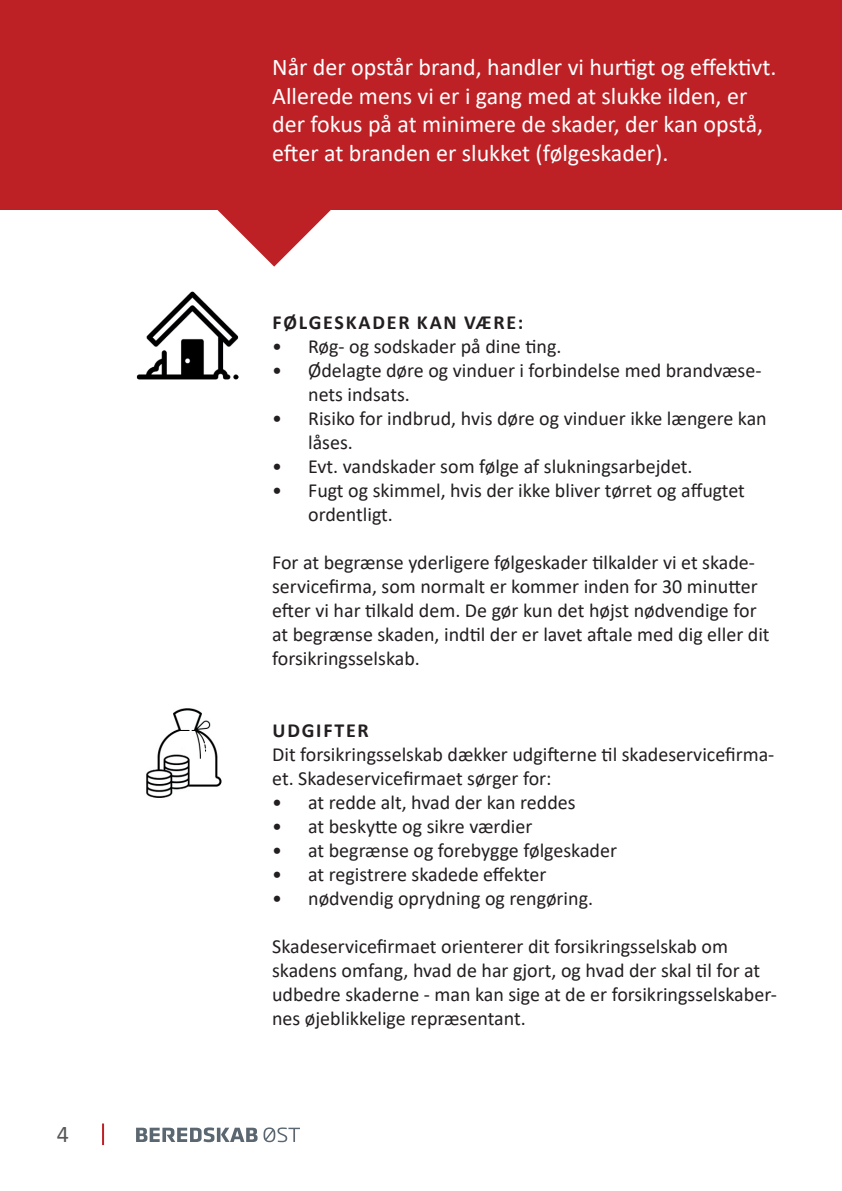
<style>
.page{position:relative;width:842px;height:1191px;background:#fff}
.page>*{position:absolute;margin:0;border:0;box-sizing:border-box;transform-origin:0 0}
.t1{font:24px/28.8px "Calibri";color:#fff}
.t2{font:24px "Calibri";color:#57585a}
.t3{font:20px/24px "Calibri";color:#231f20}
.t4{font:700 20px "Calibri";letter-spacing:.09em;color:#231f20}
</style>
<div class="page">
<svg style="left:136px;top:1127px;width:122px;height:15px"></svg>
<svg style="left:264px;top:1127px;width:36px;height:15px"></svg>
<hr style="left:102px;top:1123px;width:2px;height:22px;background:#be2125">
<svg style="left:217px;top:210px;width:114px;height:57px"></svg>
<div style="left:0;top:0;width:842px;height:210px;background:#be2125"></div>
<img style="left:136px;top:291px;width:102px;height:89px">
<img style="left:146px;top:708px;width:76px;height:90px">
<p class="t2" style="left:57px;top:1117px;width:14px">4</p>
<p class="t1" style="left:272px;top:52px;width:506px">Når der opstår brand, handler vi hurtigt og effektivt.<br>Allerede mens vi er i gang med at slukke ilden, er der fokus på at minimere de skader, der kan opstå, efter at branden er slukket (følgeskader).</p>
<p class="t4" style="left:273px;top:308px;width:252px">FØLGESKADER KAN VÆRE:</p>
<p class="t3" style="left:272px;top:334px;width:291px">• Røg- og sodskader på dine ting.</p>
<p class="t3" style="left:308px;top:358px;width:455px;text-indent:-36px">• Ødelagte døre og vinduer i forbindelse med brandvæse&shy;nets indsats.</p>
<p class="t3" style="left:308px;top:406px;width:460px;text-indent:-36px">• Risiko for indbrud, hvis døre og vinduer ikke længere kan låses.</p>
<p class="t3" style="left:272px;top:454px;width:422px">• Evt. vandskader som følge af slukningsarbejdet.</p>
<p class="t3" style="left:308px;top:478px;width:438px;text-indent:-36px">• Fugt og skimmel, hvis der ikke bliver tørret og affugtet ordentligt.</p>
<p class="t3" style="left:272px;top:550px;width:499px">For at begrænse yderligere følgeskader tilkalder vi et skade&shy;servicefirma, som normalt er kommer inden for 30 minutter efter vi har tilkald dem. De gør kun det højst nødvendige for at begrænse skaden, indtil der er lavet aftale med dig eller dit forsikringsselskab.</p>
<p class="t4" style="left:273px;top:716px;width:98px">UDGIFTER</p>
<p class="t3" style="left:272px;top:742px;width:504px">Dit forsikringsselskab dækker udgifterne til skadeservicefirma&shy;et. Skadeservicefirmaet sørger for:</p>
<p class="t3" style="left:272px;top:790px;width:305px">• at redde alt, hvad der kan reddes</p>
<p class="t3" style="left:272px;top:814px;width:262px">• at beskytte og sikre værdier</p>
<p class="t3" style="left:272px;top:838px;width:346px">• at begrænse og forebygge følgeskader</p>
<p class="t3" style="left:272px;top:862px;width:276px">• at registrere skadede effekter</p>
<p class="t3" style="left:272px;top:886px;width:322px">• nødvendig oprydning og rengøring.</p>
<p class="t3" style="left:272px;top:934px;width:506px">Skadeservicefirmaet orienterer dit forsikringsselskab om skadens omfang, hvad de har gjort, og hvad der skal til for at udbedre skaderne - man kan sige at de er forsikringsselskaber&shy;nes øjeblikkelige repræsentant.</p>
</div>
